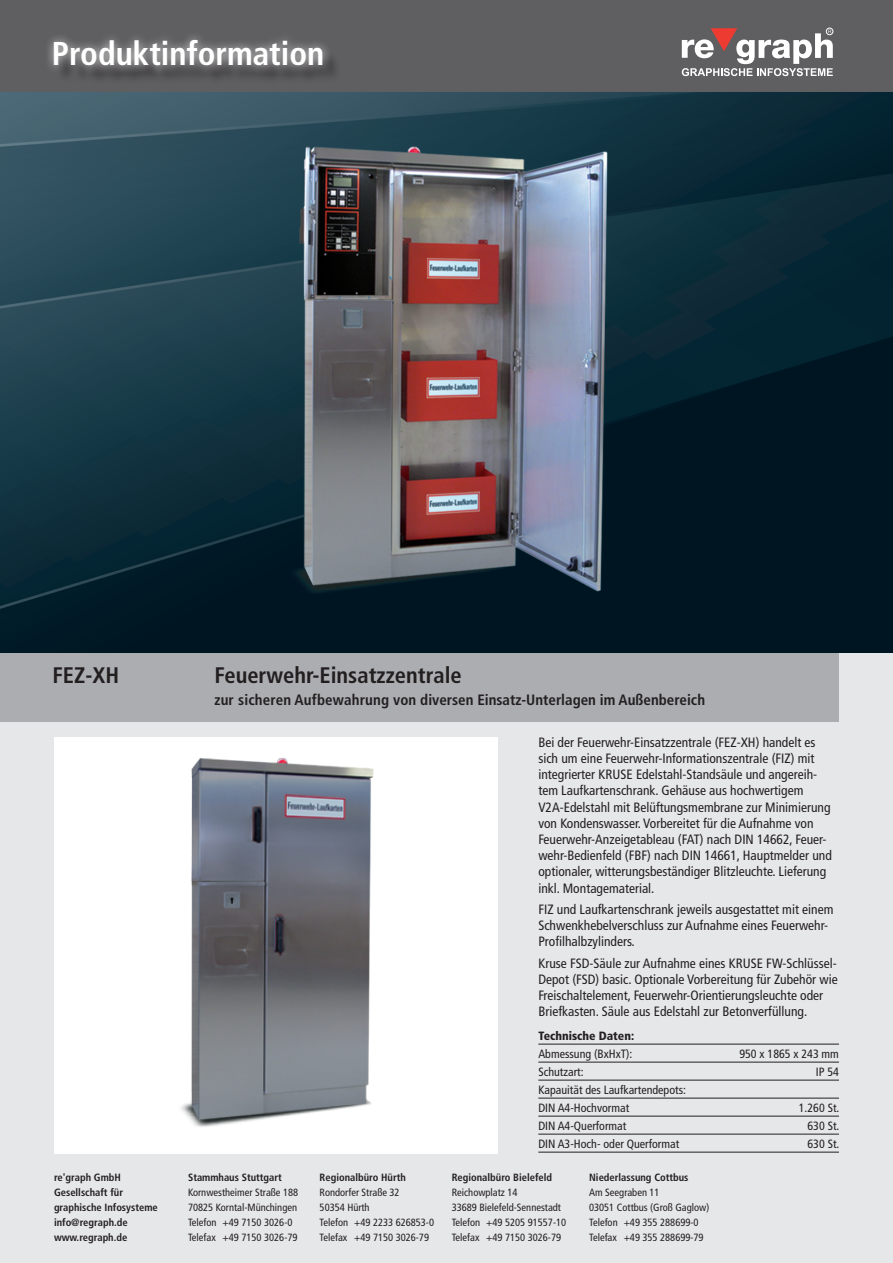
<style>
.page{position:relative;width:893px;height:1263px;background:#fff}
.page>*{position:absolute;margin:0;border:0;box-sizing:border-box;transform-origin:0 0}
.t1{font:700 condensed 33px "Frutiger LT";color:#fff}
.r-titel{font:700 condensed 22.5px "Frutiger LT";color:#231f20}
.r-titel-2{font:700 condensed 15px "Frutiger LT";color:#231f20}
.r-einleitung_normal{font:condensed 13.5px/16.2px "Frutiger LT";color:#231f20}
.TEC-daten_1_5sp_lini{font:condensed 12px "Frutiger LT";color:#231f20}
.TEC-daten_subline_li{font:900 condensed 12px "Frutiger LT";color:#231f20}
.r-adresse{font:condensed 10.5px "Frutiger LT";color:#231f20}
.r-adresse-2{font:700 condensed 10.5px "Frutiger LT";color:#231f20}
</style>
<div class="page">
<div style="left:0;top:49px;width:893px;height:1214px;background:#e6e7e9"></div>
<div style="left:0;top:0;width:893px;height:93px;background:#5f5f62"></div>
<svg style="left:682px;top:28px;width:151px;height:48px"></svg>
<div style="left:826px;top:28px;width:7px;height:7px;border:1px solid #fff;border-radius:50%"></div>
<div style="left:56px;top:43px;width:285px;height:41px;background:#5a595c"></div>
<div style="left:44px;top:31px;width:288px;height:44px;background:#fff;opacity:.75"></div>
<hr style="left:538px;top:1044px;width:301px;height:1px;background:#231f20">
<hr style="left:538px;top:1062px;width:301px;height:1px;background:#231f20">
<hr style="left:538px;top:1080px;width:301px;height:1px;background:#231f20">
<hr style="left:538px;top:1098px;width:301px;height:1px;background:#231f20">
<hr style="left:538px;top:1116px;width:301px;height:1px;background:#231f20">
<hr style="left:538px;top:1134px;width:301px;height:1px;background:#231f20">
<hr style="left:538px;top:1152px;width:301px;height:1px;background:#231f20">
<div style="left:54px;top:737px;width:443px;height:416px;background:#fff"></div>
<img style="left:181px;top:758px;width:193px;height:369px">
<div style="left:0;top:654px;width:839px;height:68px;background:#acadb1"></div>
<img style="left:0;top:93px;width:893px;height:560px">
<h1 class="t1" style="left:52px;top:34px;width:274px">Produktinformation</h1>
<p class="r-titel" style="left:52px;top:662px;width:68px">FEZ-XH</p>
<p class="r-titel" style="left:214px;top:662px;width:249px">Feuerwehr-Einsatzzentrale</p>
<p class="r-titel-2" style="left:214px;top:691px;width:492px">zur sicheren Aufbewahrung von diversen Einsatz-Unterlagen im Außenbereich</p>
<p class="r-adresse-2" style="left:54px;top:1171px;width:68px">re'graph GmbH</p>
<p class="r-adresse-2" style="left:54px;top:1186px;width:71px">Gesellschaft für</p>
<p class="r-adresse-2" style="left:54px;top:1201px;width:105px">graphische Infosysteme</p>
<p class="r-adresse-2" style="left:54px;top:1216px;width:75px">info@regraph.de</p>
<p class="r-adresse-2" style="left:54px;top:1231px;width:75px">www.regraph.de</p>
<p class="r-adresse-2" style="left:188px;top:1171px;width:95px">Stammhaus Stuttgart</p>
<p class="r-adresse" style="left:188px;top:1186px;width:112px">Kornwestheimer Straße 188</p>
<p class="r-adresse" style="left:188px;top:1201px;width:111px">70825 Korntal-Münchingen</p>
<p class="r-adresse" style="left:188px;top:1216px;width:106px">Telefon +49 7150 3026-0</p>
<p class="r-adresse" style="left:188px;top:1231px;width:111px">Telefax +49 7150 3026-79</p>
<p class="r-adresse-2" style="left:320px;top:1171px;width:88px">Regionalbüro Hürth</p>
<p class="r-adresse" style="left:320px;top:1186px;width:82px">Rondorfer Straße 32</p>
<p class="r-adresse" style="left:320px;top:1201px;width:52px">50354 Hürth</p>
<p class="r-adresse" style="left:320px;top:1216px;width:116px">Telefon +49 2233 626853-0</p>
<p class="r-adresse" style="left:320px;top:1231px;width:111px">Telefax +49 7150 3026-79</p>
<p class="r-einleitung_normal" style="left:538px;top:734px;width:295px">Bei der Feuerwehr-Einsatzzentrale (FEZ-XH) handelt es sich um eine Feuerwehr-Informationszentrale (FIZ) mit integrierter KRUSE Edelstahl-Standsäule und angereih&shy;tem Laufkartenschrank. Gehäuse aus hochwertigem V2A-Edelstahl mit Belüftungsmembrane zur Minimierung von Kondenswasser. Vorbereitet für die Aufnahme von Feuerwehr-Anzeigetableau (FAT) nach DIN 14662, Feuer&shy;wehr-Bedienfeld (FBF) nach DIN 14661, Hauptmelder und optionaler, witterungsbeständiger Blitzleuchte. Lieferung inkl. Montagematerial.</p>
<p class="r-einleitung_normal" style="left:538px;top:901px;width:297px">FIZ und Laufkartenschrank jeweils ausgestattet mit einem<br>Schwenkhebelverschluss zur Aufnahme eines Feuerwehr-<br>Profilhalbzylinders.</p>
<p class="r-einleitung_normal" style="left:538px;top:955px;width:301px">Kruse FSD-Säule zur Aufnahme eines KRUSE FW-Schlüssel-Depot (FSD) basic. Optionale Vorbereitung für Zubehör wie Freischaltelement, Feuerwehr-Orientierungsleuchte oder Briefkasten. Säule aus Edelstahl zur Betonverfüllung.</p>
<p class="TEC-daten_subline_li" style="left:538px;top:1029px;width:97px">Technische Daten:</p>
<p class="TEC-daten_1_5sp_lini" style="left:538px;top:1047px;width:95px">Abmessung (BxHxT):</p>
<p class="TEC-daten_1_5sp_lini" style="left:739px;top:1047px;width:101px">950 x 1865 x 243 mm</p>
<p class="TEC-daten_1_5sp_lini" style="left:538px;top:1065px;width:47px">Schutzart:</p>
<p class="TEC-daten_1_5sp_lini" style="left:816px;top:1065px;width:25px">IP 54</p>
<p class="TEC-daten_1_5sp_lini" style="left:538px;top:1083px;width:149px">Kapauität des Laufkartendepots:</p>
<p class="TEC-daten_1_5sp_lini" style="left:538px;top:1101px;width:92px">DIN A4-Hochvormat</p>
<p class="TEC-daten_1_5sp_lini" style="left:799px;top:1101px;width:42px">1.260 St.</p>
<p class="TEC-daten_1_5sp_lini" style="left:538px;top:1119px;width:90px">DIN A4-Querformat</p>
<p class="TEC-daten_1_5sp_lini" style="left:807px;top:1119px;width:33px">630 St.</p>
<p class="TEC-daten_1_5sp_lini" style="left:538px;top:1137px;width:142px">DIN A3-Hoch- oder Querformat</p>
<p class="TEC-daten_1_5sp_lini" style="left:807px;top:1137px;width:33px">630 St.</p>
<p class="r-adresse-2" style="left:452px;top:1171px;width:102px">Regionalbüro Bielefeld</p>
<p class="r-adresse" style="left:452px;top:1186px;width:67px">Reichowplatz 14</p>
<p class="r-adresse" style="left:452px;top:1201px;width:111px">33689 Bielefeld-Sennestadt</p>
<p class="r-adresse" style="left:452px;top:1216px;width:116px">Telefon +49 5205 91557-10</p>
<p class="r-adresse" style="left:452px;top:1231px;width:111px">Telefax +49 7150 3026-79</p>
<p class="r-adresse-2" style="left:589px;top:1171px;width:101px">Niederlassung Cottbus</p>
<p class="r-adresse" style="left:589px;top:1186px;width:72px">Am Seegraben 11</p>
<p class="r-adresse" style="left:589px;top:1201px;width:122px">03051 Cottbus (Groß Gaglow)</p>
<p class="r-adresse" style="left:589px;top:1216px;width:111px">Telefon +49 355 288699-0</p>
<p class="r-adresse" style="left:589px;top:1231px;width:116px">Telefax +49 355 288699-79</p>
</div>
